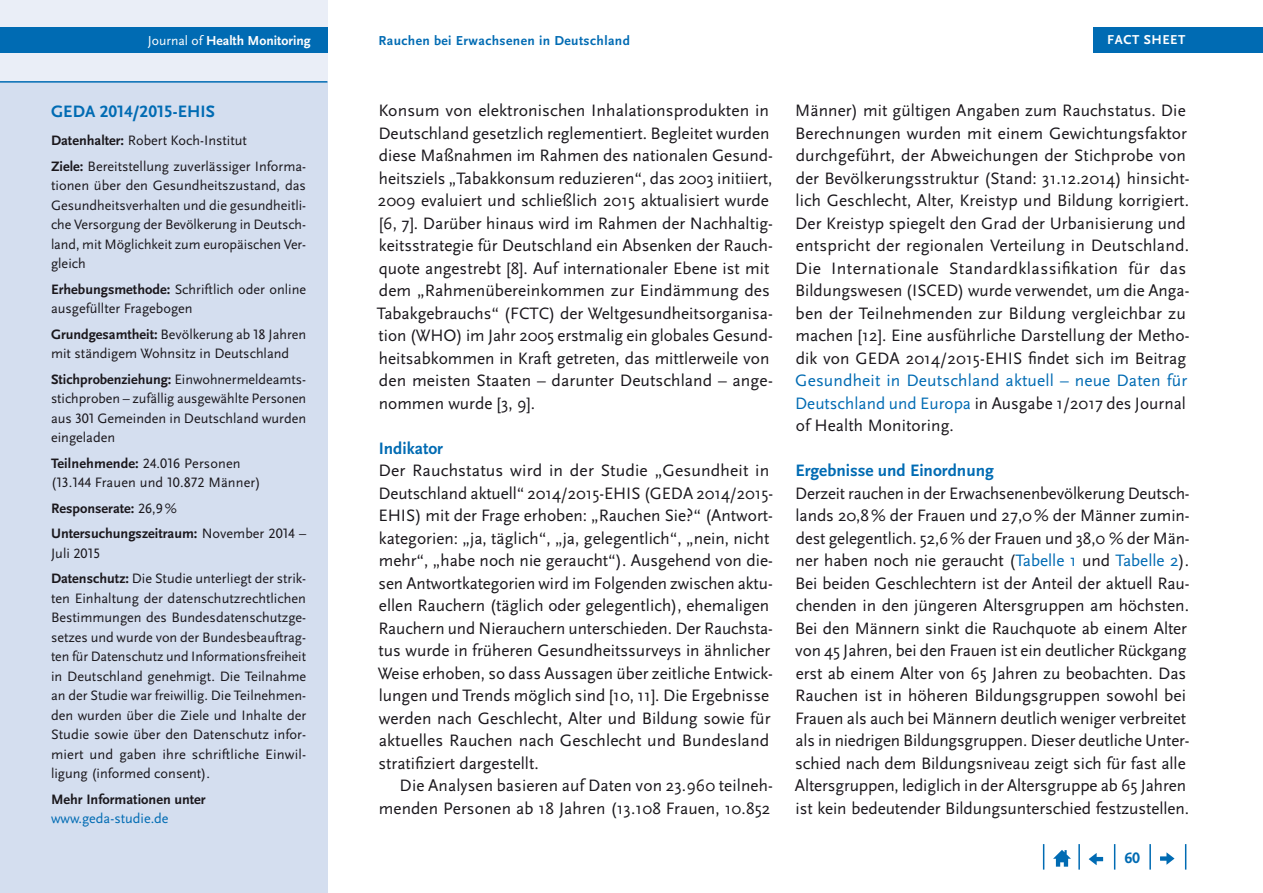
<style>
.page{position:relative;width:1263px;height:893px;background:#fff}
.page>*{position:absolute;margin:0;border:0;box-sizing:border-box;transform-origin:0 0}
.Copy_Einzug{font:17.25px/22.5px "Scala Sans Pro";letter-spacing:.005em;color:#1a171c}
.Copy{font:17.25px/22.5px "Scala Sans Pro";letter-spacing:-.005em;color:#1a171c}
.t1{font:700 17.25px "Scala Sans Pro";color:#006bb3}
.t2{font:700 15.75px "Scala Sans Pro";color:#006bb3}
.BU_Quellenangabe{font:14.25px/19.5px "Scala Sans Pro";color:#1a171c;text-align:justify}
.BU_Quellenangabe-2{font:700 14.25px/19.5px "Scala Sans Pro";color:#1a171c}
.BU_Quellenangabe-3{font:14.25px "Scala Sans Pro";color:#006bb3}
.t3{font:700 13.65px "Scala Sans Pro";letter-spacing:.03em;color:#006bb3}
.t4{font:700 13.65px "Scala Sans Pro";color:#fff}
.t5{font:700 13.5px "Scala Sans Pro";letter-spacing:.04em;color:#fff}
.s1{font-weight:400}
.s2{font-weight:700}
.s3{color:#006bb3}
</style>
<div class="page">
<div style="left:0;top:0;width:327px;height:893px;background:#eaeef7"></div>
<div style="left:0;top:28px;width:327px;height:25px;background:#006bb3"></div>
<svg style="left:1185px;top:844px;width:1px;height:26px"></svg>
<hr style="left:1149px;top:844px;width:2px;height:26px;background:#006bb3">
<svg style="left:1114px;top:844px;width:1px;height:26px"></svg>
<hr style="left:1078px;top:844px;width:2px;height:26px;background:#006bb3">
<svg style="left:1043px;top:844px;width:1px;height:26px"></svg>
<svg style="left:1053px;top:850px;width:18px;height:17px"></svg>
<svg style="left:1089px;top:853px;width:14px;height:12px"></svg>
<svg style="left:1160px;top:852px;width:14px;height:13px"></svg>
<div style="left:1093px;top:28px;width:170px;height:25px;background:#006bb3"></div>
<div style="left:0;top:83px;width:327px;height:810px;background:#d4deef"></div>
<hr style="left:0;top:81px;width:327px;height:2px;background:#006bb3">
<p class="t4" style="left:148px;top:33px;width:164px"><span class="s1">Journal of</span> Health Monitoring</p>
<p class="t3" style="left:378px;top:33px;width:253px">Rauchen bei Erwachsenen in Deutschland</p>
<h3 class="t1" style="left:51px;top:101px;width:165px">GEDA 2014/2015-EHIS</h3>
<p class="BU_Quellenangabe" style="left:51px;top:131px;width:197px"><span class="s2">Datenhalter:</span> Robert Koch-Institut</p>
<p class="BU_Quellenangabe" style="left:51px;top:156px;width:257px"><span class="s2">Ziele:</span> Bereitstellung zuverlässiger Informa&shy;tionen über den Gesundheitszustand, das Gesundheitsverhalten und die gesundheitli&shy;che Versorgung der Bevölkerung in Deutsch&shy;land, mit Möglichkeit zum europäischen Ver&shy;gleich</p>
<p class="BU_Quellenangabe" style="left:51px;top:279px;width:257px"><span class="s2">Erhebungsmethode:</span> Schriftlich oder online ausgefüllter Fragebogen</p>
<p class="BU_Quellenangabe" style="left:51px;top:324px;width:257px"><span class="s2">Grundgesamtheit:</span> Bevölkerung ab 18 Jahren mit ständigem Wohnsitz in Deutschland</p>
<p class="BU_Quellenangabe" style="left:51px;top:369px;width:257px"><span class="s2">Stichprobenziehung:</span> Einwohnermeldeamts&shy;stichproben – zufällig ausgewählte Personen aus 301 Gemeinden in Deutschland wurden eingeladen</p>
<p class="BU_Quellenangabe" style="left:51px;top:453px;width:191px"><span class="s2">Teilnehmende:</span> 24.016 Personen</p>
<p class="BU_Quellenangabe" style="left:51px;top:473px;width:211px">(13.144 Frauen und 10.872 Männer)</p>
<p class="BU_Quellenangabe-2" style="left:51px;top:498px;width:127px">Responserate: <span class="s1">26,9%</span></p>
<p class="BU_Quellenangabe-2" style="left:51px;top:524px;width:257px">Untersuchungszeitraum: <span class="s1">November 2014 –<br>Juli 2015</span></p>
<p class="BU_Quellenangabe" style="left:51px;top:569px;width:257px"><span class="s2">Datenschutz:</span> Die Studie unterliegt der strik&shy;ten Einhaltung der datenschutzrechtlichen Bestimmungen des Bundesdatenschutzge&shy;setzes und wurde von der Bundesbeauftrag&shy;ten für Datenschutz und Informationsfreiheit in Deutschland genehmigt. Die Teilnahme an der Studie war freiwillig. Die Teilnehmen&shy;den wurden über die Ziele und Inhalte der Studie sowie über den Datenschutz infor&shy;miert und gaben ihre schriftliche Einwil&shy;ligung (informed consent).</p>
<p class="BU_Quellenangabe-2" style="left:51px;top:789px;width:156px">Mehr Informationen unter</p>
<p class="BU_Quellenangabe-3" style="left:51px;top:810px;width:119px">www.geda-studie.de</p>
<p class="Copy_Einzug" style="left:377px;top:99px;width:398px">Konsum von elektronischen Inhalationsprodukten in Deutschland gesetzlich reglementiert. Begleitet wurden diese Maßnahmen im Rahmen des nationalen Gesund&shy;heitsziels „Tabakkonsum reduzieren“, das 2003 initiiert, 2009 evaluiert und schließlich 2015 aktualisiert wurde [6, 7]. Darüber hinaus wird im Rahmen der Nachhaltig&shy;keitsstrategie für Deutschland ein Absenken der Rauch&shy;quote angestrebt [8]. Auf internationaler Ebene ist mit dem „Rahmenübereinkommen zur Eindämmung des Tabakgebrauchs“ (FCTC) der Weltgesundheitsorganisa&shy;tion (WHO) im Jahr 2005 erstmalig ein globales Gesund&shy;heitsabkommen in Kraft getreten, das mittlerweile von den meisten Staaten – darunter Deutschland – ange&shy;nommen wurde [3, 9].</p>
<h2 class="t1" style="left:379px;top:438px;width:66px">Indikator</h2>
<p class="Copy" style="left:378px;top:459px;width:397px">Der Rauchstatus wird in der Studie „Gesundheit in Deutschland aktuell“ 2014/2015-EHIS (GEDA 2014/2015- EHIS) mit der Frage erhoben: „Rauchen Sie?“ (Antwort&shy;kategorien: „ja, täglich“, „ja, gelegentlich“, „nein, nicht mehr“, „habe noch nie geraucht“). Ausgehend von die&shy;sen Antwortkategorien wird im Folgenden zwischen aktu&shy;ellen Rauchern (täglich oder gelegentlich), ehemaligen Rauchern und Nierauchern unterschieden. Der Rauchsta&shy;tus wurde in früheren Gesundheitssurveys in ähnlicher Weise erhoben, so dass Aussagen über zeitliche Entwick&shy;lungen und Trends möglich sind [10, 11]. Die Ergebnisse werden nach Geschlecht, Alter und Bildung sowie für aktuelles Rauchen nach Geschlecht und Bundesland stratifiziert dargestellt.</p>
<p class="Copy_Einzug" style="left:379px;top:774px;width:396px;text-align:right">Die Analysen basieren auf Daten von 23.960 teilneh&shy;menden Personen ab 18 Jahren (13.108 Frauen, 10.852</p>
<p class="t5" style="left:1107px;top:32px;width:80px">FACT SHEET</p>
<p class="Copy_Einzug" style="left:795px;top:99px;width:396px">Männer) mit gültigen Angaben zum Rauchstatus. Die Berechnungen wurden mit einem Gewichtungsfaktor durchgeführt, der Abweichungen der Stichprobe von der Bevölkerungsstruktur (Stand: 31.12.2014) hinsicht&shy;lich Geschlecht, Alter, Kreistyp und Bildung korrigiert.<br>Der Kreistyp spiegelt den Grad der Urbanisierung und entspricht der regionalen Verteilung in Deutschland.<br>Die Internationale Standardklassifikation für das Bildungswesen (ISCED) wurde verwendet, um die Anga&shy;ben der Teilnehmenden zur Bildung vergleichbar zu machen [12]. Eine ausführliche Darstellung der Metho&shy;dik von GEDA 2014/2015-EHIS findet sich im Beitrag <span class="s3">Gesundheit in Deutschland aktuell – neue Daten für Deutschland und Europa</span> in Ausgabe 1/2017 des Journal of Health Monitoring.</p>
<h2 class="t1" style="left:795px;top:460px;width:200px">Ergebnisse und Einordnung</h2>
<p class="Copy" style="left:795px;top:482px;width:396px">Derzeit rauchen in der Erwachsenenbevölkerung Deutsch&shy;lands 20,8% der Frauen und 27,0% der Männer zumin&shy;dest gelegentlich. 52,6% der Frauen und 38,0 % der Män&shy;ner haben noch nie geraucht (<span class="s3">Tabelle 1</span> und <span class="s3">Tabelle 2</span>).<br>Bei beiden Geschlechtern ist der Anteil der aktuell Rau&shy;chenden in den jüngeren Altersgruppen am höchsten.<br>Bei den Männern sinkt die Rauchquote ab einem Alter von 45 Jahren, bei den Frauen ist ein deutlicher Rückgang erst ab einem Alter von 65 Jahren zu beobachten. Das Rauchen ist in höheren Bildungsgruppen sowohl bei Frauen als auch bei Männern deutlich weniger verbreitet als in niedrigen Bildungsgruppen. Dieser deutliche Unter&shy;schied nach dem Bildungsniveau zeigt sich für fast alle Altersgruppen, lediglich in der Altersgruppe ab 65 Jahren ist kein bedeutender Bildungsunterschied festzustellen.</p>
<p class="t2" style="left:1124px;top:849px;width:17px">60</p>
</div>
